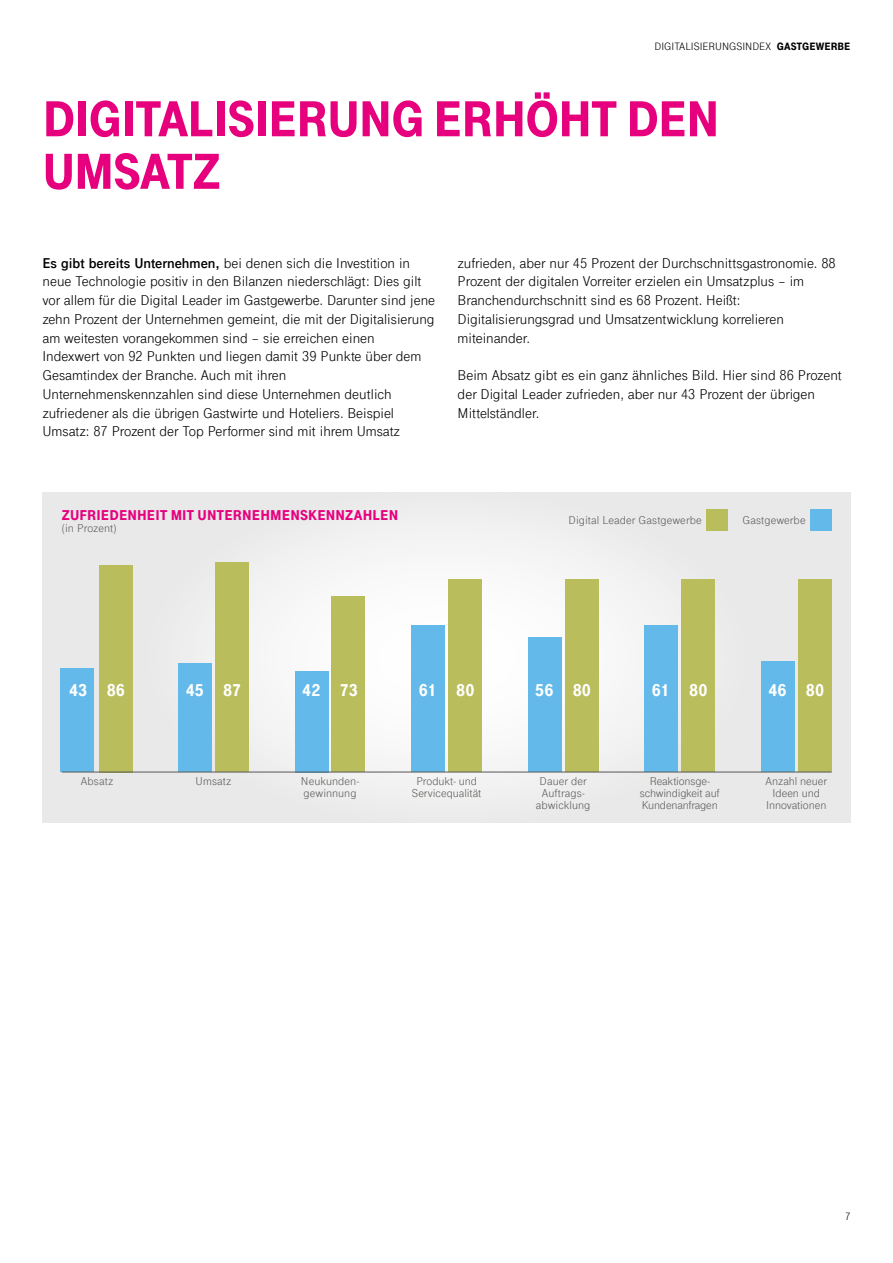
<style>
.page{position:relative;width:893px;height:1263px;background:#fff}
.page>*{position:absolute;margin:0;border:0;box-sizing:border-box;transform-origin:0 0}
.t1{font:900 52.5px/52.5px "Tele Grotesk Next";letter-spacing:-.02em;color:#e6007d}
.t2{font:900 18.15px "Tele Grotesk Next";color:#fff}
.t3{font:900 15.15px "Tele Grotesk Next";letter-spacing:.005em;color:#e6007d}
.t4{font:15px/18.8px "Tele Grotesk Next";color:#000}
.t5{font:12px/12px "Tele Grotesk Next";color:#615e5d;text-align:center}
.t6{font:11.25px "Tele Grotesk Next";color:#000}
.s1{font-weight:900}
.s2{font-weight:700}
</style>
<div class="page">
<svg style="left:43px;top:493px;width:807px;height:329px"></svg>
<div style="left:810px;top:510px;width:22px;height:21px;background:#63b9e9"></div>
<div style="left:706px;top:510px;width:22px;height:21px;background:#b9bd5c"></div>
<div style="left:761px;top:661px;width:33px;height:111px;background:#63b9e9"></div>
<div style="left:644px;top:625px;width:34px;height:147px;background:#63b9e9"></div>
<div style="left:528px;top:637px;width:34px;height:135px;background:#63b9e9"></div>
<div style="left:411px;top:625px;width:34px;height:147px;background:#63b9e9"></div>
<div style="left:295px;top:671px;width:33px;height:101px;background:#63b9e9"></div>
<div style="left:178px;top:664px;width:34px;height:108px;background:#63b9e9"></div>
<div style="left:61px;top:668px;width:33px;height:104px;background:#63b9e9"></div>
<div style="left:798px;top:579px;width:33px;height:193px;background:#b9bd5c"></div>
<div style="left:682px;top:579px;width:33px;height:193px;background:#b9bd5c"></div>
<div style="left:566px;top:579px;width:33px;height:193px;background:#b9bd5c"></div>
<div style="left:449px;top:579px;width:33px;height:193px;background:#b9bd5c"></div>
<div style="left:332px;top:596px;width:33px;height:176px;background:#b9bd5c"></div>
<div style="left:215px;top:563px;width:33px;height:209px;background:#b9bd5c"></div>
<div style="left:99px;top:565px;width:33px;height:207px;background:#b9bd5c"></div>
<hr style="left:62px;top:772px;width:770px;height:1px;background:#575756">
<p class="t6" style="left:655px;top:40px;width:197px">DIGITALISIERUNGSINDEX <span class="s1">GASTGEWERBE</span></p>
<h1 class="t1" style="left:43px;top:93px;width:678px">DIGITALISIERUNG ERHÖHT DEN<br>UMSATZ</h1>
<p class="t4" style="left:43px;top:253px;width:394px"><span class="s2">Es gibt bereits Unternehmen,</span> bei denen sich die Investition in neue Technologie positiv in den Bilanzen niederschlägt: Dies gilt vor allem für die Digital Leader im Gastgewerbe. Darunter sind jene zehn Prozent der Unternehmen gemeint, die mit der Digitalisierung am weitesten vorangekommen sind – sie erreichen einen Indexwert von 92 Punkten und liegen damit 39 Punkte über dem Gesamtindex der Branche. Auch mit ihren Unternehmenskennzahlen sind diese Unternehmen deutlich zufriedener als die übrigen Gastwirte und Hoteliers. Beispiel Umsatz: 87 Prozent der Top Performer sind mit ihrem Umsatz</p>
<p class="t4" style="left:458px;top:253px;width:380px">zufrieden, aber nur 45 Prozent der Durchschnittsgastronomie. 88<br>Prozent der digitalen Vorreiter erzielen ein Umsatzplus – im Branchendurchschnitt sind es 68 Prozent. Heißt:<br>Digitalisierungsgrad und Umsatzentwicklung korrelieren miteinander.</p>
<p class="t4" style="left:458px;top:366px;width:386px">Beim Absatz gibt es ein ganz ähnliches Bild. Hier sind 86 Prozent der Digital Leader zufrieden, aber nur 43 Prozent der übrigen<br>Mittelständler.</p>
<p class="t3" style="left:62px;top:506px;width:338px">ZUFRIEDENHEIT MIT UNTERNEHMENSKENNZAHLEN</p>
<p class="t5" style="left:62px;top:522px;width:56px">(in Prozent)</p>
<p class="t5" style="left:569px;top:514px;width:135px">Digital Leader Gastgewerbe</p>
<p class="t5" style="left:742px;top:514px;width:65px">Gastgewerbe</p>
<p class="t2" style="left:69px;top:680px;width:57px">43 86</p>
<p class="t2" style="left:186px;top:680px;width:57px">45 87</p>
<p class="t2" style="left:302px;top:680px;width:57px">42 73</p>
<p class="t2" style="left:419px;top:680px;width:57px">61 80</p>
<p class="t2" style="left:535px;top:680px;width:57px">56 80</p>
<p class="t2" style="left:652px;top:680px;width:57px">61 80</p>
<p class="t2" style="left:768px;top:680px;width:57px">46 80</p>
<p class="t5" style="left:81px;top:775px;width:34px">Absatz</p>
<p class="t5" style="left:196px;top:775px;width:37px">Umsatz</p>
<p class="t5" style="left:412px;top:775px;width:71px">Produkt- und<br>Servicequalität</p>
<p class="t5" style="left:301px;top:775px;width:60px;text-align:left">Neukunden&shy;gewinnung</p>
<p class="t5" style="left:536px;top:775px;width:56px">Dauer der<br>Auftrags&shy;abwicklung</p>
<p class="t5" style="left:640px;top:775px;width:81px">Reaktionsge&shy;schwindigkeit auf<br>Kundenanfragen</p>
<p class="t5" style="left:766px;top:775px;width:63px">Anzahl neuer<br>Ideen und<br>Innovationen</p>
<p class="t6" style="left:845px;top:1210px;width:7px">7</p>
</div>
